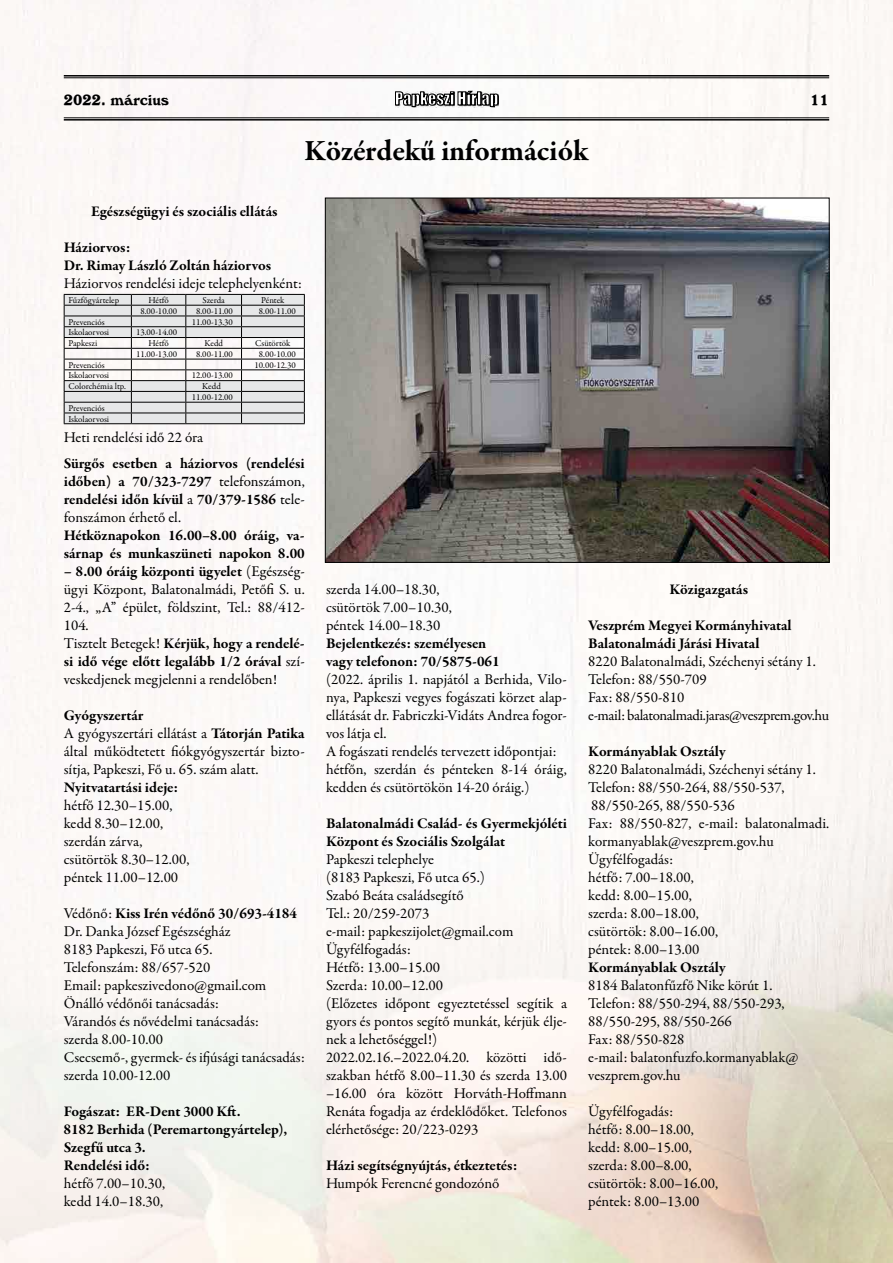
<style>
.page{position:relative;width:893px;height:1263px;background:#fff}
.page>*{position:absolute;margin:0;border:0;box-sizing:border-box;transform-origin:0 0}
.t1{font:700 30px "Garamond Premr Pro";letter-spacing:-.005em;color:#000}
.t2{font:16.5px "Impact";color:#fff}
.t3{font:15px/18px "Garamond Premr Pro";color:#000}
.t4{font:700 15px/18px "Garamond Premr Pro";color:#000}
.t5{font:15px "Windsor HU Normal";color:#000}
.t6{font:9px/10.8px "Garamond Premr Pro";color:#000;text-align:center}
.s1{font-weight:400}
.s2{font-weight:700}
</style>
<div class="page">
<img style="left:0;top:0;width:893px;height:1263px">
<hr style="left:64px;top:78px;width:765px;height:1px;background:#000">
<hr style="left:64px;top:75px;width:765px;height:2px;background:#000">
<hr style="left:64px;top:119px;width:765px;height:2px;background:#000">
<hr style="left:64px;top:118px;width:765px;height:1px;background:#000">
<svg style="left:396px;top:91px;width:103px;height:17px"></svg>
<svg style="left:395px;top:91px;width:103px;height:16px;background:#434242"></svg>
<svg style="left:64px;top:294px;width:241px;height:129px"></svg>
<hr style="left:64px;top:423px;width:67px;height:1px;background:#000">
<hr style="left:131px;top:423px;width:55px;height:1px;background:#000">
<hr style="left:186px;top:423px;width:56px;height:1px;background:#000">
<hr style="left:242px;top:423px;width:63px;height:1px;background:#000">
<img style="left:327px;top:200px;width:500px;height:361px">
<p class="t5" style="left:64px;top:91px;width:107px">2022. március</p>
<p class="t2" style="left:395px;top:86px;width:105px">Papkeszi Hírlap</p>
<p class="t5" style="left:810px;top:91px;width:20px">11</p>
<h1 class="t1" style="left:304px;top:132px;width:286px">Közérdekű információk</h1>
<p class="t4" style="left:91px;top:202px;width:188px">Egészségügyi és szociális ellátás</p>
<p class="t4" style="left:64px;top:238px;width:209px">Háziorvos:<br>Dr. Rimay László Zoltán háziorvos</p>
<p class="t3" style="left:64px;top:275px;width:240px">Háziorvos rendelési ideje telephelyenként:</p>
<p class="t6" style="left:68px;top:295px;width:52px">Fűzfőgyártelep</p>
<p class="t6" style="left:148px;top:295px;width:22px">Hétfő</p>
<p class="t6" style="left:203px;top:295px;width:24px">Szerda</p>
<p class="t6" style="left:261px;top:295px;width:25px">Péntek</p>
<p class="t6" style="left:140px;top:306px;width:38px">8.00-10.00</p>
<p class="t6" style="left:196px;top:306px;width:38px">8.00-11.00</p>
<p class="t6" style="left:259px;top:306px;width:38px">8.00-11.00</p>
<p class="t6" style="left:68px;top:317px;width:38px">Prevenciós</p>
<p class="t6" style="left:192px;top:317px;width:43px">11.00-13.30</p>
<p class="t6" style="left:68px;top:327px;width:42px">Iskolaorvosi</p>
<p class="t6" style="left:136px;top:327px;width:43px">13.00-14.00</p>
<p class="t6" style="left:68px;top:338px;width:30px">Papkeszi</p>
<p class="t6" style="left:148px;top:338px;width:22px">Hétfő</p>
<p class="t6" style="left:204px;top:338px;width:20px">Kedd</p>
<p class="t6" style="left:255px;top:338px;width:37px">Csütörtök</p>
<p class="t6" style="left:136px;top:349px;width:43px">11.00-13.00</p>
<p class="t6" style="left:196px;top:349px;width:38px">8.00-11.00</p>
<p class="t6" style="left:259px;top:349px;width:38px">8.00-10.00</p>
<p class="t6" style="left:68px;top:360px;width:38px">Prevenciós</p>
<p class="t6" style="left:255px;top:360px;width:43px">10.00-12.30</p>
<p class="t6" style="left:68px;top:370px;width:42px">Iskolaorvosi</p>
<p class="t6" style="left:192px;top:370px;width:43px">12.00-13.00</p>
<p class="t6" style="left:68px;top:381px;width:59px">Colorchémia ltp.</p>
<p class="t6" style="left:192px;top:381px;width:43px">Kedd<br>11.00-12.00</p>
<p class="t6" style="left:68px;top:403px;width:42px;text-align:left">Prevenciós<br>Iskolaorvosi</p>
<p class="t3" style="left:64px;top:429px;width:141px">Heti rendelési idő 22 óra</p>
<p class="t4" style="left:64px;top:454px;width:242px;text-align:justify">Sürgős esetben a háziorvos (rendelési időben) a 70/323-7297 <span class="s1">telefonszámon, </span>rendelési időn kívül <span class="s1">a</span> 70/379-1586 <span class="s1">tele&shy;fonszámon érhető el.</span></p>
<p class="t4" style="left:64px;top:526px;width:242px">Hétköznapokon 16.00–8.00 óráig, va&shy;sárnap és munkaszüneti napokon 8.00</p>
<p class="t3" style="left:64px;top:563px;width:242px"><span class="s2">– 8.00 óráig központi ügyelet</span> (Egészség&shy;ügyi Központ, Balatonalmádi, Petőfi S. u.<br>2-4., „A” épület, földszint, Tel.: 88/412- 104.<br>Tisztelt Betegek! <span class="s2">Kérjük, hogy a rendelé&shy;si idő vége előtt legalább 1/2 órával</span> szí&shy;veskedjenek megjelenni a rendelőben!</p>
<p class="t3" style="left:64px;top:707px;width:242px"><span class="s2">Gyógyszertár<br></span>A gyógyszertári ellátást a <span class="s2">Tátorján Patika </span>által működtetett fiókgyógyszertár bizto&shy;sítja, Papkeszi, Fő u. 65. szám alatt.</p>
<p class="t4" style="left:64px;top:778px;width:116px">Nyitvatartási ideje:</p>
<p class="t3" style="left:64px;top:797px;width:127px">hétfő 12.30–15.00, kedd 8.30–12.00, szerdán zárva, csütörtök 8.30–12.00, péntek 11.00–12.00</p>
<p class="t3" style="left:64px;top:905px;width:242px">Védőnő: <span class="s2">Kiss Irén védőnő 30/693-4184<br></span>Dr. Danka József Egészségház<br>8183 Papkeszi, Fő utca 65.<br>Telefonszám: 88/657-520<br>Email: papkeszivedono@gmail.com<br>Önálló védőnői tanácsadás:<br>Várandós és nővédelmi tanácsadás:<br>szerda 8.00-10.00<br>Csecsemő-, gyermek- és ifjúsági tanácsadás: szerda 10.00-12.00</p>
<p class="t4" style="left:64px;top:1102px;width:225px">Fogászat: ER-Dent 3000 Kft.<br>8182 Berhida (Peremartongyártelep),<br>Szegfű utca 3.<br>Rendelési idő:</p>
<p class="t3" style="left:64px;top:1175px;width:103px">hétfő 7.00–10.30, kedd 14.0–18.30,</p>
<p class="t3" style="left:326px;top:581px;width:127px">szerda 14.00–18.30, csütörtök 7.00–10.30, péntek 14.00–18.30</p>
<p class="t4" style="left:326px;top:634px;width:175px">Bejelentkezés: személyesen vagy telefonon: 70/5875-061</p>
<p class="t3" style="left:326px;top:671px;width:242px">(2022. április 1. napjától a Berhida, Vilo&shy;nya, Papkeszi vegyes fogászati körzet alap&shy;ellátását dr. Fabriczki-Vidáts Andrea fogor&shy;vos látja el.<br>A fogászati rendelés tervezett időpontjai: hétfőn, szerdán és pénteken 8-14 óráig, kedden és csütörtökön 14-20 óráig.)</p>
<p class="t4" style="left:326px;top:814px;width:242px">Balatonalmádi Család- és Gyermekjóléti<br>Központ és Szociális Szolgálat</p>
<p class="t3" style="left:326px;top:851px;width:243px">Papkeszi telephelye<br>(8183 Papkeszi, Fő utca 65.)<br>Szabó Beáta családsegítő<br>Tel.: 20/259-2073<br>e-mail: papkeszijolet@gmail.com<br>Ügyfélfogadás:<br>Hétfő: 13.00–15.00<br>Szerda: 10.00–12.00<br>(Előzetes időpont egyeztetéssel segítik a gyors és pontos segítő munkát, kérjük élje&shy;nek a lehetőséggel!)<br>2022.02.16.–2022.04.20. közötti idő&shy;szakban hétfő 8.00–11.30 és szerda 13.00 –16.00 óra között Horváth-Hoffmann<br>Renáta fogadja az érdeklődőket. Telefonos elérhetősége: 20/223-0293</p>
<p class="t4" style="left:326px;top:1156px;width:193px">Házi segítségnyújtás, étkeztetés:</p>
<p class="t3" style="left:326px;top:1175px;width:175px">Humpók Ferencné gondozónő</p>
<p class="t4" style="left:669px;top:580px;width:80px">Közigazgatás</p>
<p class="t4" style="left:588px;top:616px;width:205px">Veszprém Megyei Kormányhivatal<br>Balatonalmádi Járási Hivatal</p>
<p class="t3" style="left:588px;top:653px;width:242px">8220 Balatonalmádi, Széchenyi sétány 1.<br>Telefon: 88/550-709<br>Fax: 88/550-810<br>e-mail: balatonalmadi.jaras@veszprem.gov.hu</p>
<p class="t4" style="left:588px;top:742px;width:139px">Kormányablak Osztály</p>
<p class="t3" style="left:588px;top:761px;width:242px">8220 Balatonalmádi, Széchenyi sétány 1.<br>Telefon: 88/550-264, 88/550-537,<br>88/550-265, 88/550-536<br>Fax: 88/550-827, e-mail: balatonalmadi. kormanyablak@veszprem.gov.hu<br>Ügyfélfogadás:<br>hétfő: 7.00–18.00,<br>kedd: 8.00–15.00,<br>szerda: 8.00–18.00,<br>csütörtök: 8.00–16.00,<br>péntek: 8.00–13.00</p>
<p class="t4" style="left:588px;top:958px;width:139px">Kormányablak Osztály</p>
<p class="t3" style="left:588px;top:977px;width:212px">8184 Balatonfűzfő Nike körút 1.<br>Telefon: 88/550-294, 88/550-293,<br>88/550-295, 88/550-266<br>Fax: 88/550-828<br>e-mail: balatonfuzfo.kormanyablak@ veszprem.gov.hu</p>
<p class="t3" style="left:588px;top:1103px;width:131px">Ügyfélfogadás:<br>hétfő: 8.00–18.00, kedd: 8.00–15.00, szerda: 8.00–8.00, csütörtök: 8.00–16.00, péntek: 8.00–13.00</p>
</div>
